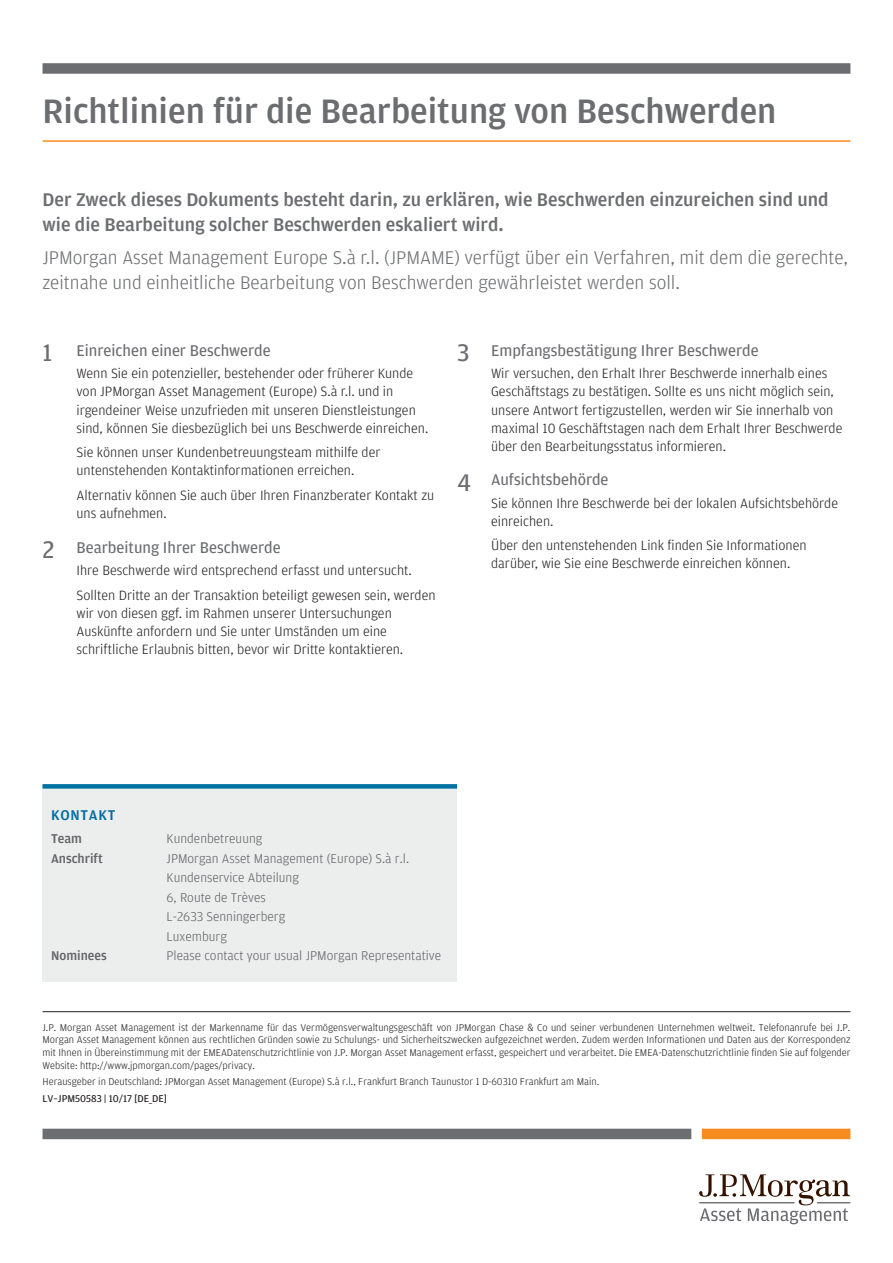
<style>
.page{position:relative;width:893px;height:1263px;background:#fff}
.page>*{position:absolute;margin:0;border:0;box-sizing:border-box;transform-origin:0 0}
.t1{font:500 36px "Amplitude";color:#6c6d70}
.t2{font:300 19.5px/25.5px "Amplitude";color:#6c6d70}
.t3{font:500 19.5px/25.5px "Amplitude";color:#6c6d70}
.t4{font:16.5px "Amplitude";color:#6c6d70}
.t5{font:500 15px "Amplitude";letter-spacing:.05em;color:#006ba3}
.t6{font:300 14.25px/18px "Amplitude";color:#231f20}
.t7{font:300 13.5px/19.5px "Amplitude";color:#636366}
.t8{font:500 13.5px "Amplitude";color:#636366}
.t9{font:300 10.5px/12.6px "Amplitude";color:#231f20;text-align:justify}
.t10{font:10.5px "Amplitude";color:#231f20}
.s1{font-size:25.5px}
</style>
<div class="page">
<div style="left:43px;top:1129px;width:648px;height:10px;background:#6c6d70"></div>
<div style="left:702px;top:1129px;width:148px;height:10px;background:#f68b1f"></div>
<div style="left:43px;top:63px;width:807px;height:11px;background:#6c6d70"></div>
<svg style="left:699px;top:1174px;width:151px;height:50px"></svg>
<hr style="left:43px;top:140px;width:807px;height:2px;background:#f68b1f">
<hr style="left:43px;top:1011px;width:807px;height:1px;background:#231f20">
<div style="left:43px;top:786px;width:414px;height:196px;background:#eceded"></div>
<div style="left:43px;top:784px;width:414px;height:5px;background:#0071a1"></div>
<h1 class="t1" style="left:43px;top:89px;width:735px">Richtlinien für die Bearbeitung von Beschwerden</h1>
<h2 class="t3" style="left:43px;top:186px;width:788px">Der Zweck dieses Dokuments besteht darin, zu erklären, wie Beschwerden einzureichen sind und wie die Bearbeitung solcher Beschwerden eskaliert wird.</h2>
<h2 class="t2" style="left:43px;top:244px;width:807px">JPMorgan Asset Management Europe S.à r.l. (JPMAME) verfügt über ein Verfahren, mit dem die gerechte, zeitnahe und einheitliche Bearbeitung von Beschwerden gewährleistet werden soll.</h2>
<p class="t4" style="left:43px;top:340px;width:230px"><span class="s1">1</span> Einreichen einer Beschwerde</p>
<p class="t6" style="left:77px;top:364px;width:353px">Wenn Sie ein potenzieller, bestehender oder früherer Kunde von JPMorgan Asset Management (Europe) S.à r.l. und in irgendeiner Weise unzufrieden mit unseren Dienstleistungen sind, können Sie diesbezüglich bei uns Beschwerde einreichen.</p>
<p class="t6" style="left:77px;top:443px;width:305px">Sie können unser Kundenbetreuungsteam mithilfe der untenstehenden Kontaktinformationen erreichen.</p>
<p class="t6" style="left:77px;top:486px;width:359px">Alternativ können Sie auch über Ihren Finanzberater Kontakt zu uns aufnehmen.</p>
<p class="t4" style="left:43px;top:537px;width:240px"><span class="s1">2</span> Bearbeitung Ihrer Beschwerde</p>
<p class="t6" style="left:77px;top:557px;width:361px;line-height:24.8px">Ihre Beschwerde wird entsprechend erfasst und untersucht.<br>Sollten Dritte an der Transaktion beteiligt gewesen sein, werden</p>
<p class="t6" style="left:77px;top:604px;width:328px">wir von diesen ggf. im Rahmen unserer Untersuchungen<br>Auskünfte anfordern und Sie unter Umständen um eine schriftliche Erlaubnis bitten, bevor wir Dritte kontaktieren.</p>
<p class="t4" style="left:457px;top:340px;width:303px"><span class="s1">3</span> Empfangsbestätigung Ihrer Beschwerde</p>
<p class="t6" style="left:491px;top:364px;width:353px">Wir versuchen, den Erhalt Ihrer Beschwerde innerhalb eines Geschäftstags zu bestätigen. Sollte es uns nicht möglich sein, unsere Antwort fertigzustellen, werden wir Sie innerhalb von maximal 10 Geschäftstagen nach dem Erhalt Ihrer Beschwerde über den Bearbeitungsstatus informieren.</p>
<p class="t4" style="left:457px;top:469px;width:153px"><span class="s1">4</span> Aufsichtsbehörde</p>
<p class="t6" style="left:491px;top:493px;width:348px">Sie können Ihre Beschwerde bei der lokalen Aufsichtsbehörde einreichen.</p>
<p class="t6" style="left:491px;top:536px;width:317px">Über den untenstehenden Link finden Sie Informationen darüber, wie Sie eine Beschwerde einreichen können.</p>
<p class="t5" style="left:51px;top:805px;width:66px">KONTAKT</p>
<p class="t8" style="left:51px;top:830px;width:33px">Team</p>
<p class="t7" style="left:167px;top:829px;width:97px">Kundenbetreuung</p>
<p class="t8" style="left:51px;top:850px;width:53px">Anschrift</p>
<p class="t7" style="left:167px;top:848px;width:244px">JPMorgan Asset Management (Europe) S.à r.l.<br>Kundenservice Abteilung<br>6, Route de Trèves<br>L-2633 Senningerberg<br>Luxemburg</p>
<p class="t8" style="left:51px;top:947px;width:57px">Nominees</p>
<p class="t7" style="left:167px;top:946px;width:276px">Please contact your usual JPMorgan Representative</p>
<p class="t9" style="left:43px;top:1021px;width:809px">J.P. Morgan Asset Management ist der Markenname für das Vermögensverwaltungsgeschäft von JPMorgan Chase &amp; Co und seiner verbundenen Unternehmen weltweit. Telefonanrufe bei J.P.<br>Morgan Asset Management können aus rechtlichen Gründen sowie zu Schulungs- und Sicherheitszwecken aufgezeichnet werden. Zudem werden Informationen und Daten aus der Korrespondenz mit Ihnen in Übereinstimmung mit der EMEADatenschutzrichtlinie von J.P. Morgan Asset Management erfasst, gespeichert und verarbeitet. Die EMEA-Datenschutzrichtlinie finden Sie auf folgender Website: http://www.jpmorgan.com/pages/privacy.</p>
<p class="t9" style="left:43px;top:1075px;width:558px">Herausgeber in Deutschland: JPMorgan Asset Management (Europe) S.à r.l., Frankfurt Branch Taunustor 1 D-60310 Frankfurt am Main.</p>
<p class="t10" style="left:43px;top:1092px;width:126px">LV–JPM50583 | 10/17 [DE_DE]</p>
</div>
